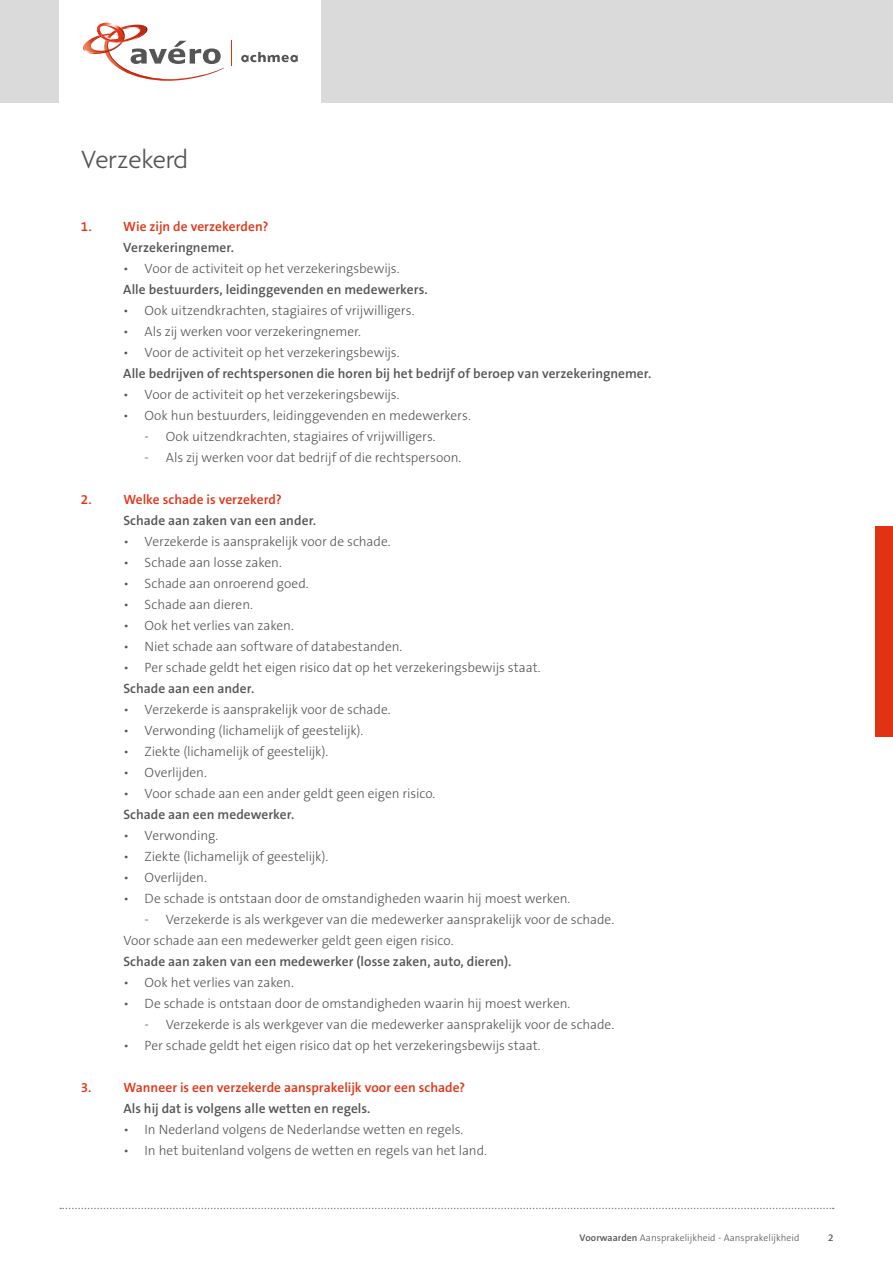
<style>
.page{position:relative;width:893px;height:1263px;background:#fff}
.page>*{position:absolute;margin:0;border:0;box-sizing:border-box;transform-origin:0 0}
.t1{font:300 27px "Agenda";color:#555}
.t2{font:300 13.5px/21px "The Sans B3";letter-spacing:-.005em;color:#555}
.t3{font:600 13.5px "The Sans B6";letter-spacing:.005em;color:#555}
.t4{font:600 13.5px "The Sans B6";color:#e13214}
.t5{font:300 9.75px "The Sans B3";letter-spacing:.005em;color:#555}
.s1{font-family:"The Sans B6";font-weight:600}
</style>
<div class="page">
<div style="left:0;top:0;width:893px;height:103px;background:#dadada"></div>
<div style="left:60px;top:0;width:261px;height:103px;background:#fff"></div>
<svg style="left:241px;top:52px;width:57px;height:10px"></svg>
<svg style="left:83px;top:22px;width:141px;height:59px"></svg>
<svg style="left:231px;top:41px;width:1px;height:25px"></svg>
<svg style="left:60px;top:1208px;width:774px;height:1px"></svg>
<div style="left:876px;top:526px;width:17px;height:211px;background:#e13214"></div>
<h1 class="t1" style="left:81px;top:145px;width:109px">Verzekerd</h1>
<p class="t4" style="left:81px;top:219px;width:189px">1. Wie zijn de verzekerden?</p>
<p class="t3" style="left:123px;top:240px;width:112px">Verzekeringnemer.</p>
<p class="t2" style="left:123px;top:259px;width:278px">• Voor de activiteit op het verzekeringsbewijs.</p>
<p class="t3" style="left:123px;top:282px;width:306px">Alle bestuurders, leidinggevenden en medewerkers.</p>
<p class="t2" style="left:123px;top:301px;width:293px">• Ook uitzendkrachten, stagiaires of vrijwilligers.</p>
<p class="t2" style="left:123px;top:322px;width:239px">• Als zij werken voor verzekeringnemer.</p>
<p class="t2" style="left:123px;top:343px;width:278px">• Voor de activiteit op het verzekeringsbewijs.</p>
<p class="t3" style="left:123px;top:366px;width:530px">Alle bedrijven of rechtspersonen die horen bij het bedrijf of beroep van verzekeringnemer.</p>
<p class="t2" style="left:123px;top:385px;width:278px">• Voor de activiteit op het verzekeringsbewijs.</p>
<p class="t2" style="left:123px;top:406px;width:349px">• Ook hun bestuurders, leidinggevenden en medewerkers.</p>
<p class="t2" style="left:145px;top:427px;width:293px">- Ook uitzendkrachten, stagiaires of vrijwilligers.</p>
<p class="t2" style="left:145px;top:448px;width:318px">- Als zij werken voor dat bedrijf of die rechtspersoon.</p>
<p class="t4" style="left:81px;top:492px;width:202px">2. Welke schade is verzekerd?</p>
<p class="t3" style="left:123px;top:513px;width:194px">Schade aan zaken van een ander.</p>
<p class="t2" style="left:123px;top:532px;width:269px">• Verzekerde is aansprakelijk voor de schade.</p>
<p class="t2" style="left:123px;top:553px;width:160px">• Schade aan losse zaken.</p>
<p class="t2" style="left:123px;top:574px;width:187px">• Schade aan onroerend goed.</p>
<p class="t2" style="left:123px;top:595px;width:131px">• Schade aan dieren.</p>
<p class="t2" style="left:123px;top:616px;width:172px">• Ook het verlies van zaken.</p>
<p class="t2" style="left:123px;top:637px;width:281px">• Niet schade aan software of databestanden.</p>
<p class="t2" style="left:123px;top:658px;width:419px">• Per schade geldt het eigen risico dat op het verzekeringsbewijs staat.</p>
<p class="t3" style="left:123px;top:682px;width:132px">Schade aan een ander.</p>
<p class="t2" style="left:123px;top:700px;width:269px">• Verzekerde is aansprakelijk voor de schade.</p>
<p class="t2" style="left:123px;top:721px;width:241px">• Verwonding (lichamelijk of geestelijk).</p>
<p class="t2" style="left:123px;top:742px;width:206px">• Ziekte (lichamelijk of geestelijk).</p>
<p class="t2" style="left:123px;top:763px;width:85px">• Overlijden.</p>
<p class="t2" style="left:123px;top:784px;width:314px">• Voor schade aan een ander geldt geen eigen risico.</p>
<p class="t3" style="left:123px;top:808px;width:173px">Schade aan een medewerker.</p>
<p class="t2" style="left:123px;top:826px;width:96px">• Verwonding.</p>
<p class="t2" style="left:123px;top:847px;width:206px">• Ziekte (lichamelijk of geestelijk).</p>
<p class="t2" style="left:123px;top:868px;width:85px">• Overlijden.</p>
<p class="t2" style="left:123px;top:889px;width:449px">• De schade is ontstaan door de omstandigheden waarin hij moest werken.</p>
<p class="t2" style="left:123px;top:910px;width:492px;text-indent:21px">- Verzekerde is als werkgever van die medewerker aansprakelijk voor de schade.<br>Voor schade aan een medewerker geldt geen eigen risico.</p>
<p class="t3" style="left:123px;top:955px;width:389px">Schade aan zaken van een medewerker (losse zaken, auto, dieren).</p>
<p class="t2" style="left:123px;top:973px;width:172px">• Ook het verlies van zaken.</p>
<p class="t2" style="left:123px;top:994px;width:449px">• De schade is ontstaan door de omstandigheden waarin hij moest werken.</p>
<p class="t2" style="left:145px;top:1015px;width:471px">- Verzekerde is als werkgever van die medewerker aansprakelijk voor de schade.</p>
<p class="t2" style="left:123px;top:1036px;width:419px">• Per schade geldt het eigen risico dat op het verzekeringsbewijs staat.</p>
<p class="t4" style="left:81px;top:1081px;width:386px">3. Wanneer is een verzekerde aansprakelijk voor een schade?</p>
<p class="t3" style="left:123px;top:1102px;width:249px">Als hij dat is volgens alle wetten en regels.</p>
<p class="t2" style="left:123px;top:1120px;width:342px">• In Nederland volgens de Nederlandse wetten en regels.</p>
<p class="t2" style="left:123px;top:1141px;width:365px">• In het buitenland volgens de wetten en regels van het land.</p>
<p class="t5" style="left:579px;top:1233px;width:221px"><span class="s1">Voorwaarden</span> Aansprakelijkheid - Aansprakelijkheid</p>
<p class="t5" style="left:828px;top:1233px;width:7px">2</p>
</div>
